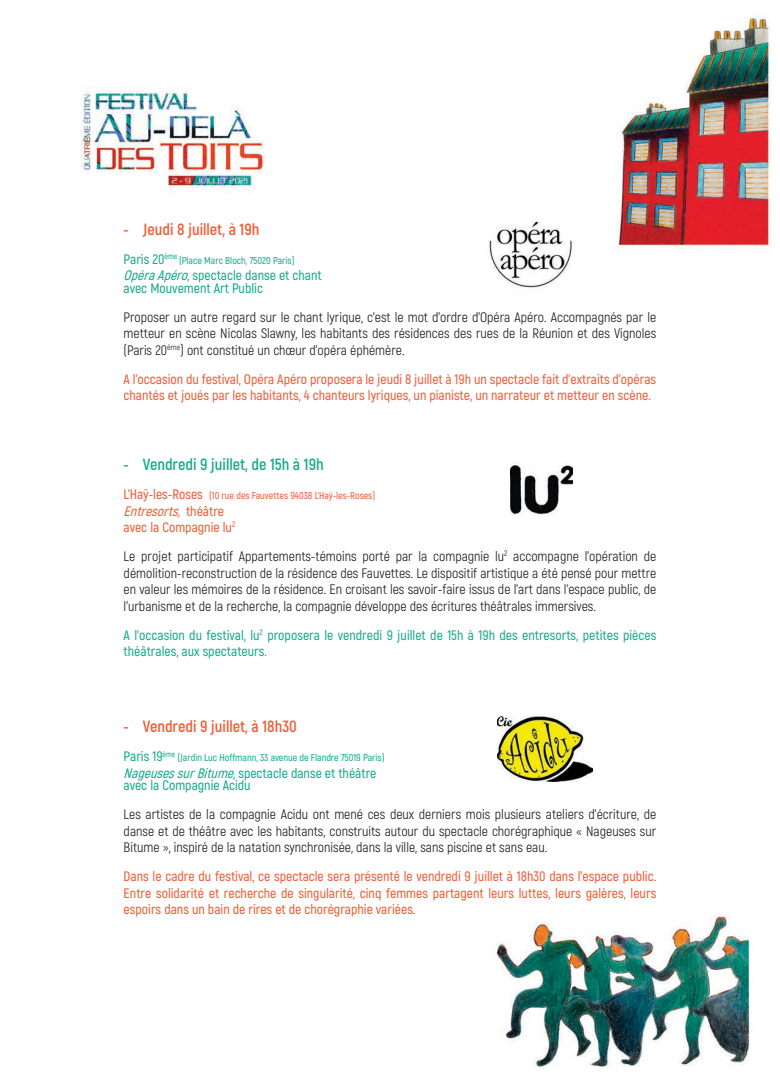
<style>
.page{position:relative;width:780px;height:1088px;background:#fff}
.page>*{position:absolute;margin:0;border:0;box-sizing:border-box;transform-origin:0 0}
.t1{font:700 16.25px "Akrobat";color:#f15d38}
.t2{font:700 16.25px "Akrobat";color:#18ab8d}
.t3{font:13.75px/16.5px "Akrobat";color:#231f20;text-align:justify}
.t4{font:600 13.75px/16.5px "Akrobat";color:#f15d38}
.t5{font:600 13.75px/12.5px "Akrobat";color:#18ab8d}
.t6{font:600 10px "Akrobat";color:#18ab8d}
.t7{font:600 10px "Akrobat";color:#f15d38}
.s1{font-style:italic}
.s2{font-size:13.75px}
</style>
<div class="page">
<img style="left:81px;top:87px;width:184px;height:106px">
<img style="left:616px;top:16px;width:154px;height:236px">
<img style="left:495px;top:913px;width:255px;height:154px">
<img style="left:488px;top:221px;width:87px;height:68px">
<img style="left:510px;top:462px;width:63px;height:53px">
<img style="left:497px;top:716px;width:95px;height:65px">
<p class="t1" style="left:124px;top:219px;width:137px">- Jeudi 8 juillet, à 19h</p>
<p class="t5" style="left:124px;top:253px;width:55px">Paris 20<sup>ème</sup></p>
<p class="t6" style="left:179px;top:254px;width:117px">(Place Marc Bloch, 75020 Paris)</p>
<p class="t5" style="left:124px;top:269px;width:199px"><span class="s1">OpéraApéro</span>, spectacle danse et chant avec Mouvement Art Public</p>
<p class="t3" style="left:124px;top:309px;width:534px">Proposer un autre regard sur le chant lyrique, c’est le mot d’ordre d’Opéra Apéro. Accompagnés par le metteur en scène Nicolas Slawny, les habitants des résidences des rues de la Réunion et des Vignoles (Paris 20<sup>ème</sup>) ont constitué un chœur d’opéra éphémère.</p>
<p class="t4" style="left:124px;top:371px;width:534px">A l’occasion du festival, Opéra Apéro proposera le jeudi 8 juillet à 19h un spectacle fait d’extraits d’opéras chantés et joués par les habitants, 4 chanteurs lyriques, un pianiste, un narrateur et metteur en scène.</p>
<p class="t2" style="left:124px;top:454px;width:201px">- Vendredi 9 juillet, de 15h à 19h</p>
<p class="t7" style="left:124px;top:489px;width:253px"><span class="s2">L’Haÿ-les-Roses</span> (10 rue des Fauvettes 94038 L’Haÿ-les-Roses)</p>
<p class="t4" style="left:124px;top:502px;width:113px"><span class="s1">Entresorts,</span> t h é â t r e avec la Compagnie lu<sup>2</sup></p>
<p class="t3" style="left:124px;top:548px;width:534px">Le projet participatif Appartements-témoins porté par la compagnie lu<sup>2</sup> accompagne l’opération de démolition-reconstruction de la résidence des Fauvettes. Le dispositif artistique a été pensé pour mettre en valeur les mémoires de la résidence. En croisant les savoir-faire issus de l’art dans l’espace public, de l’urbanisme et de la recherche, la compagnie développe des écritures théâtrales immersives.</p>
<p class="t5" style="left:124px;top:626px;width:534px;line-height:16.5px">A l’occasion du festival, lu<sup>2</sup> proposera le vendredi 9 juillet de 15h à 19h des entresorts, petites pièces théâtrales, aux spectateurs.</p>
<p class="t1" style="left:124px;top:716px;width:175px">- Vendredi 9 juillet, à 18h30</p>
<p class="t5" style="left:124px;top:750px;width:53px">Paris 19<sup>ème</sup></p>
<p class="t6" style="left:177px;top:752px;width:209px">(Jardin Luc Hoffmann, 33 avenue de Flandre 75019 Paris)</p>
<p class="t5" style="left:124px;top:767px;width:254px"><span class="s1">NageusessurBitume,</span>spectacle danse et théâtre avec la Compagnie Acidu</p>
<p class="t3" style="left:124px;top:806px;width:534px">Les artistes de la compagnie Acidu ont mené ces deux derniers mois plusieurs ateliers d’écriture, de danse et de théâtre avec les habitants, construits autour du spectacle chorégraphique « Nageuses sur Bitume », inspiré de la natation synchronisée, dans la ville, sans piscine et sans eau.</p>
<p class="t4" style="left:124px;top:868px;width:534px;text-align:justify">Dans le cadre du festival, ce spectacle sera présenté le vendredi 9 juillet à 18h30 dans l’espace public.<br>Entre solidarité et recherche de singularité, cinq femmes partagent leurs luttes, leurs galères, leurs espoirs dans un bain de rires et de chorégraphie variées.</p>
</div>
